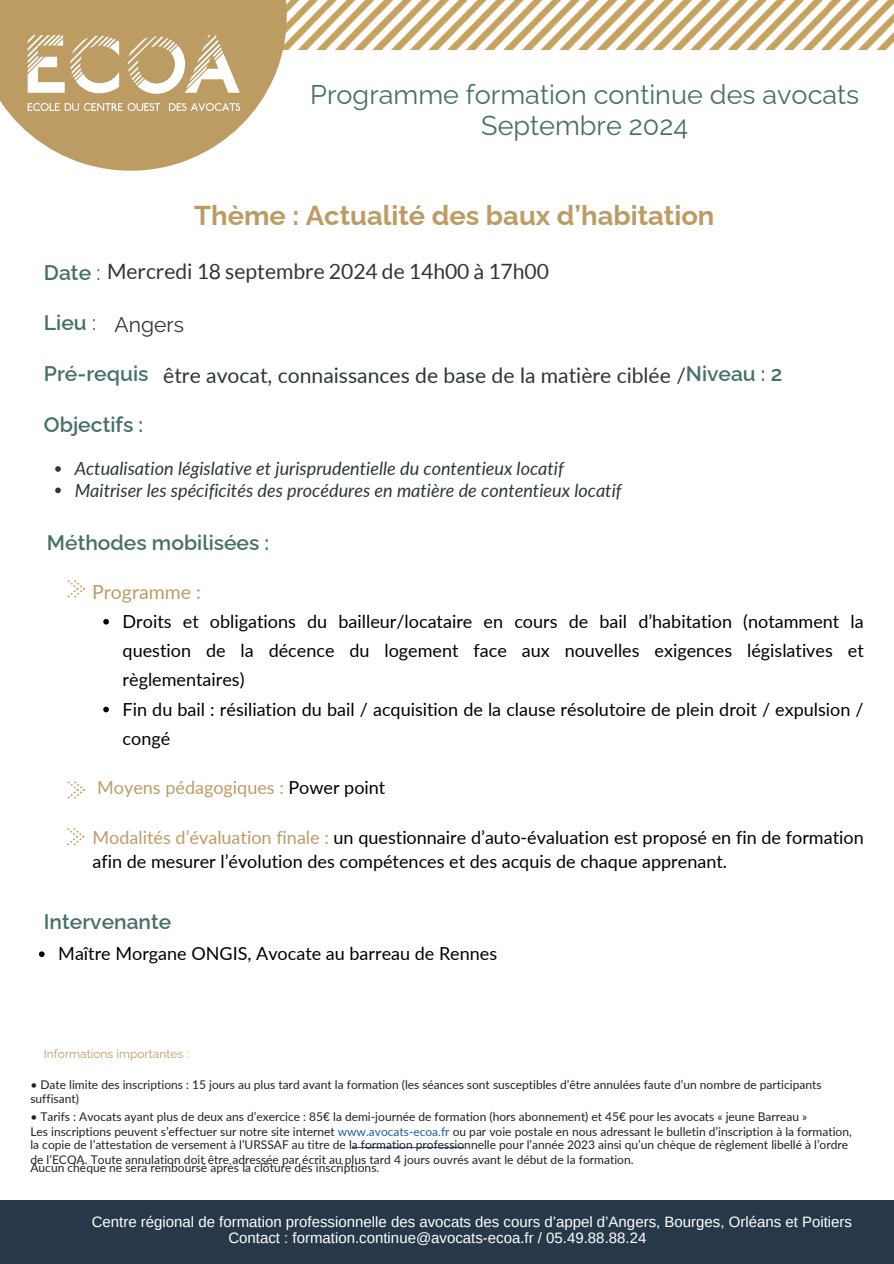
<style>
.page{position:relative;width:894px;height:1264px;background:#fff}
.page>*{position:absolute;margin:0;border:0;box-sizing:border-box;transform-origin:0 0}
.t1{font:700 27.3px "Raleway";color:#bd9c64}
.t2{font:27px/31.5px "Raleway";color:#467068;text-align:center}
.t3{font:21.15px "Lato";color:#2e3735}
.t4{font:600 21.15px "Raleway";color:#467068}
.t5{font:21.15px "Raleway";color:#2e3735}
.t6{font:600 21px "Raleway";color:#467068}
.t7{font:19.5px "Lato";color:#bd9c64}
.t8{font:italic 18.15px "Lato";color:#2e3735}
.t9{font:18px/29.2px "Lato";color:#000;text-align:justify}
.t10{font:18px/24.8px "Lato";color:#000205}
.t11{font:18px "Lato";color:#bd9c64}
.t12{font:15px/16.8px "Arimo";color:#fff}
.t13{font:12px "Lato";color:#231f20}
.t14{font:12px "Raleway";color:#bd9c64}
.s1{font-family:"Raleway";font-weight:600;color:#467068}
.s2{font-family:"Raleway"}
.s3{font-weight:400;color:#2e3735}
.s4{font-family:"Raleway";font-weight:600;font-size:21px;color:#467068}
.s5{color:#000}
.s6{color:#bd9c64}
.s7{color:#1f5e9e}
</style>
<div class="page">
<img style="left:287px;top:0;width:606px;height:50px">
<svg style="left:67px;top:828px;width:18px;height:17px"></svg>
<svg style="left:68px;top:580px;width:17px;height:17px"></svg>
<svg style="left:68px;top:781px;width:17px;height:17px"></svg>
<svg style="left:0;top:0;width:287px;height:171px;fill:#bd9c64"></svg>
<svg style="left:28px;top:103px;width:132px;height:8px"></svg>
<svg style="left:169px;top:103px;width:71px;height:8px"></svg>
<svg style="left:128px;top:35px;width:112px;height:59px"></svg>
<svg style="left:28px;top:35px;width:91px;height:58px"></svg>
<div style="left:0;top:1200px;width:893px;height:63px;background:#273948"></div>
<hr style="left:352px;top:1146px;width:112px;height:1px;background:#1f5e9e">
<svg style="left:55px;top:466px;width:6px;height:6px"></svg>
<svg style="left:55px;top:487px;width:6px;height:6px"></svg>
<svg style="left:103px;top:619px;width:6px;height:5px"></svg>
<svg style="left:103px;top:706px;width:6px;height:6px"></svg>
<svg style="left:39px;top:951px;width:6px;height:6px"></svg>
<h2 class="t2" style="left:310px;top:79px;width:550px">Programme formation continue des avocats<br>Septembre 2024</h2>
<p class="t1" style="left:194px;top:199px;width:521px">Thème : Actualité des baux d’habitation</p>
<h1 class="t3" style="left:44px;top:259px;width:506px"><span class="s1">Date</span> <span class="s2">:</span> Mercredi 18 septembre 2024 de 14h00 à 17h00</h1>
<h1 class="t4" style="left:44px;top:310px;width:54px">Lieu <span class="s3">:</span></h1>
<h1 class="t4" style="left:44px;top:361px;width:106px">Pré-requis</h1>
<h4 class="t4" style="left:44px;top:412px;width:101px">Objectifs :</h4>
<h3 class="t5" style="left:114px;top:312px;width:71px">Angers</h3>
<p class="t3" style="left:163px;top:362px;width:620px">être avocat, connaissances de base de la matière ciblée /<span class="s4">Niveau : 2</span></p>
<h3 class="t8" style="left:75px;top:457px;width:490px">Actualisation législative et jurisprudentielle du contentieux locatif</h3>
<h4 class="t8" style="left:75px;top:478px;width:548px">Maitriser les spécificités des procédures en matière de contentieux locatif</h4>
<h3 class="t6" style="left:47px;top:530px;width:224px">Méthodes mobilisées :</h3>
<p class="t7" style="left:92px;top:579px;width:110px">Programme :</p>
<p class="t9" style="left:123px;top:606px;width:742px">Droits et obligations du bailleur/locataire en cours de bail d’habitation (notamment la question de la décence du logement face aux nouvelles exigences législatives et règlementaires)</p>
<h5 class="t9" style="left:123px;top:694px;width:742px">Fin du bail : résiliation du bail / acquisition de la clause résolutoire de plein droit / expulsion / congé</h5>
<h5 class="t11" style="left:97px;top:776px;width:289px">Moyens pédagogiques : <span class="s5">Power point</span></h5>
<h3 class="t10" style="left:93px;top:824px;width:772px"><span class="s6">Modalités d’évaluation finale :</span> un questionnaire d’auto-évaluation est proposé en fin de formation afin de mesurer l’évolution des compétences et des acquis de chaque apprenant.</h3>
<h4 class="t6" style="left:44px;top:909px;width:129px">Intervenante</h4>
<h6 class="t9" style="left:58px;top:938px;width:440px">Maître Morgane ONGIS, Avocate au barreau de Rennes</h6>
<p class="t14" style="left:44px;top:1046px;width:146px">Informations importantes :</p>
<p class="t13" style="left:30px;top:1077px;width:792px">• Date limite des inscriptions : 15 jours au plus tard avant la formation (les séances sont susceptibles d’être annulées faute d’un nombre de participants</p>
<p class="t13" style="left:30px;top:1090px;width:50px">suffisant)</p>
<p class="t13" style="left:30px;top:1108px;width:778px">• Tarifs : Avocats ayant plus de deux ans d’exercice : 85€ la demi-journée de formation (hors abonnement) et 45€ pour les avocats « jeune Barreau »</p>
<p class="t13" style="left:30px;top:1123px;width:822px">Les inscriptions peuvent s’effectuer sur notre site internet <span class="s7">www.avocats-ecoa.fr</span> ou par voie postale en nous adressant le bulletin d’inscription à la formation,</p>
<p class="t13" style="left:30px;top:1137px;width:819px">la copie de l’attestation de versement à l’URSSAF au titre de la formation professionnelle pour l’année 2023 ainsi qu’un chèque de règlement libellé à l’ordre</p>
<p class="t13" style="left:30px;top:1151px;width:604px">de l’ECOA. Toute annulation doit être adressée par écrit au plus tard 4 jours ouvrés avant le début de la formation.</p>
<p class="t13" style="left:30px;top:1159px;width:350px">Aucun chèque ne sera remboursé après la clôture des inscriptions.</p>
<p class="t12" style="left:228px;top:1212px;width:625px;text-indent:-137px">Centre régional de formation professionnelle des avocats des cours d’appel d’Angers, Bourges, Orléans et Poitiers<br>Contact : formation.continue@avocats-ecoa.fr / 05.49.88.88.24</p>
</div>
